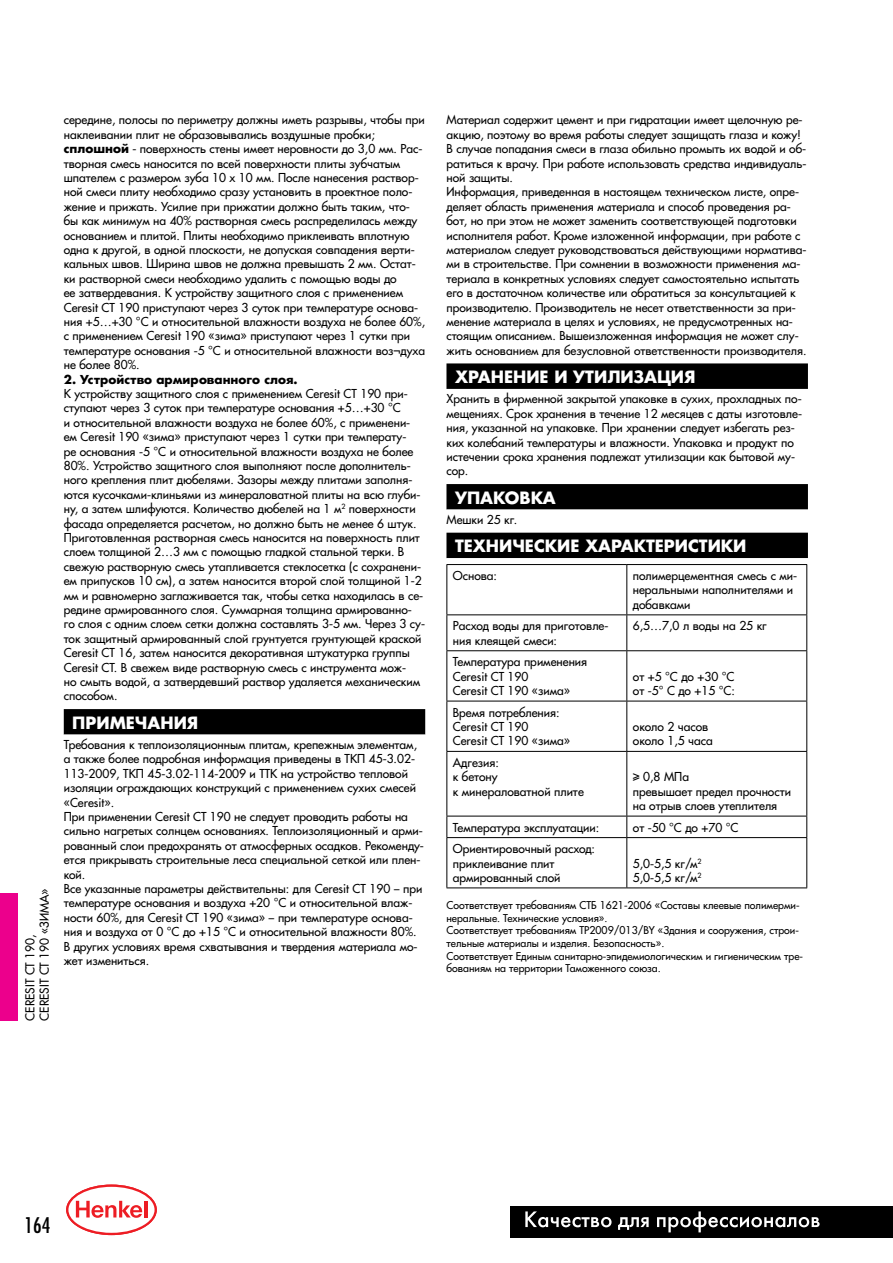
<style>
.page{position:relative;width:893px;height:1263px;background:#fff}
.page>*{position:absolute;margin:0;border:0;box-sizing:border-box;transform-origin:0 0}
.t1{font:21px "Favorit Condensed";color:#000}
.t2{font:700 16.5px "Favorit";color:#fff}
.t3{font:12px/14.4px "Favorit";color:#000}
.t4{font:700 12px "Favorit";color:#000}
.t5{font:10.5px/12.6px "Favorit";color:#000}
.s1{font-weight:700}
</style>
<div class="page">
<div style="left:510px;top:1206px;width:383px;height:31px;background:#000"></div>
<svg style="left:525px;top:1211px;width:87px;height:16px"></svg>
<svg style="left:618px;top:1217px;width:31px;height:13px"></svg>
<svg style="left:657px;top:1211px;width:163px;height:21px"></svg>
<svg style="left:66px;top:1184px;width:91px;height:52px"></svg>
<div style="left:64px;top:709px;width:361px;height:26px;background:#000"></div>
<div style="left:446px;top:363px;width:362px;height:26px;background:#000"></div>
<div style="left:446px;top:484px;width:362px;height:26px;background:#000"></div>
<div style="left:446px;top:533px;width:362px;height:25px;background:#000"></div>
<hr style="left:446px;top:564px;width:181px;height:1px;background:#000">
<hr style="left:446px;top:565px;width:1px;height:49px;background:#000">
<hr style="left:627px;top:564px;width:180px;height:1px;background:#000">
<hr style="left:626px;top:565px;width:1px;height:49px;background:#000">
<hr style="left:806px;top:565px;width:1px;height:49px;background:#000">
<hr style="left:446px;top:614px;width:181px;height:1px;background:#000">
<hr style="left:446px;top:615px;width:1px;height:35px;background:#000">
<hr style="left:627px;top:614px;width:180px;height:1px;background:#000">
<hr style="left:626px;top:615px;width:1px;height:35px;background:#000">
<hr style="left:806px;top:615px;width:1px;height:35px;background:#000">
<hr style="left:446px;top:650px;width:181px;height:1px;background:#000">
<hr style="left:446px;top:651px;width:1px;height:50px;background:#000">
<hr style="left:627px;top:650px;width:180px;height:1px;background:#000">
<hr style="left:626px;top:651px;width:1px;height:50px;background:#000">
<hr style="left:806px;top:651px;width:1px;height:50px;background:#000">
<hr style="left:446px;top:701px;width:181px;height:1px;background:#000">
<hr style="left:446px;top:701px;width:1px;height:50px;background:#000">
<hr style="left:627px;top:701px;width:180px;height:1px;background:#000">
<hr style="left:626px;top:701px;width:1px;height:50px;background:#000">
<hr style="left:806px;top:701px;width:1px;height:50px;background:#000">
<hr style="left:446px;top:751px;width:181px;height:1px;background:#000">
<hr style="left:446px;top:752px;width:1px;height:64px;background:#000">
<hr style="left:627px;top:751px;width:180px;height:1px;background:#000">
<hr style="left:626px;top:752px;width:1px;height:64px;background:#000">
<hr style="left:806px;top:752px;width:1px;height:64px;background:#000">
<hr style="left:446px;top:816px;width:181px;height:1px;background:#000">
<svg style="left:446px;top:816px;width:1px;height:21px"></svg>
<hr style="left:627px;top:816px;width:180px;height:1px;background:#000">
<svg style="left:626px;top:816px;width:1px;height:21px"></svg>
<svg style="left:806px;top:816px;width:1px;height:21px"></svg>
<hr style="left:446px;top:837px;width:181px;height:1px;background:#000">
<hr style="left:446px;top:838px;width:1px;height:49px;background:#000">
<hr style="left:627px;top:837px;width:180px;height:1px;background:#000">
<hr style="left:626px;top:838px;width:1px;height:49px;background:#000">
<hr style="left:806px;top:838px;width:1px;height:49px;background:#000">
<hr style="left:446px;top:887px;width:181px;height:1px;background:#000">
<hr style="left:627px;top:887px;width:180px;height:1px;background:#000">
<div style="left:0;top:893px;width:17px;height:127px;background:#ec008c"></div>
<p class="t3" style="left:23px;top:1020px;width:134px;rotate:-90deg">CERESIT CT 190,<br>CERESIT CT 190 «ЗИМА»</p>
<p class="t3" style="left:64px;top:113px;width:363px">середине, полосы по периметру должны иметь разрывы, чтобы при наклеивании плит не образовывались воздушные пробки; <span class="s1">сплошной</span> - поверхность стены имеет неровности до 3,0 мм. Рас&shy;творная смесь наносится по всей поверхности плиты зубчатым шпателем с размером зуба 10 х 10 мм. После нанесения раствор&shy;ной смеси плиту необходимо сразу установить в проектное поло&shy;жение и прижать. Усилие при прижатии должно быть таким, что&shy;бы как минимум на 40% растворная смесь распределилась между основанием и плитой. Плиты необходимо приклеивать вплотную одна к другой, в одной плоскости, не допуская совпадения верти&shy;кальных швов. Ширина швов не должна превышать 2 мм. Остат&shy;ки растворной смеси необходимо удалить с помощью воды до<br>ее затвердевания. К устройству защитного слоя с применением Ceresit СТ 190 приступают через 3 суток при температуре основа&shy;ния +5…+30 °С и относительной влажности воздуха не более 60%, с применением Ceresit 190 «зима» приступают через 1 сутки при температуре основания -5 °С и относительной влажности воз¬духа не более 80%.</p>
<p class="t4" style="left:64px;top:371px;width:235px">2. Устройство армированного слоя.</p>
<p class="t3" style="left:64px;top:386px;width:363px">К устройству защитного слоя с применением Ceresit СТ 190 при&shy;ступают через 3 суток при температуре основания +5…+30 °С<br>и относительной влажности воздуха не более 60%, с применени&shy;ем Ceresit 190 «зима» приступают через 1 сутки при температу-<br>ре основания -5 °С и относительной влажности воздуха не более 80%. Устройство защитного слоя выполняют после дополнитель&shy;ного крепления плит дюбелями. Зазоры между плитами заполня&shy;ются кусочками-клиньями из минераловатной плиты на всю глуби&shy;ну, а затем шлифуются. Количество дюбелей на 1 м<sup>2</sup> поверхности фасада определяется расчетом, но должно быть не менее 6 штук.<br>Приготовленная растворная смесь наносится на поверхность плит слоем толщиной 2…3 мм с помощью гладкой стальной терки. В свежую растворную смесь утапливается стеклосетка (с сохранени&shy;ем припусков 10 см), а затем наносится второй слой толщиной 1-2 мм и равномерно заглаживается так, чтобы сетка находилась в се&shy;редине армированного слоя. Суммарная толщина армированно&shy;го слоя с одним слоем сетки должна составлять 3-5 мм. Через 3 су&shy;ток защитный армированный слой грунтуется грунтующей краской Ceresit CT 16, затем наносится декоративная штукатурка группы Ceresit CT. В свежем виде растворную смесь с инструмента мож-<br>но смыть водой, а затвердевший раствор удаляется механическим способом.</p>
<h2 class="t2" style="left:72px;top:711px;width:127px">ПРИМЕЧАНИЯ</h2>
<p class="t3" style="left:64px;top:737px;width:362px">Требования к теплоизоляционным плитам, крепежным элементам, а также более подробная информация приведены в ТКП 45-3.02- 113-2009, ТКП 45-3.02-114-2009 и ТТК на устройство тепловой изоляции ограждающих конструкций с применением сухих смесей «Ceresit».<br>При применении Ceresit CT 190 не следует проводить работы на сильно нагретых солнцем основаниях. Теплоизоляционный и арми&shy;рованный слои предохранять от атмосферных осадков. Рекоменду&shy;ется прикрывать строительные леса специальной сеткой или плен&shy;кой.<br>Все указанные параметры действительны: для Ceresit CT 190 – при температуре основания и воздуха +20 °С и относительной влаж&shy;ности 60%, для Ceresit CT 190 «зима» – при температуре основа&shy;ния и воздуха от 0 °С до +15 °С и относительной влажности 80%.<br>В других условиях время схватывания и твердения материала мо&shy;жет измениться.</p>
<p class="t3" style="left:446px;top:113px;width:361px">Материал содержит цемент и при гидратации имеет щелочную ре&shy;акцию, поэтому во время работы следует защищать глаза и кожу!<br>В случае попадания смеси в глаза обильно промыть их водой и об&shy;ратиться к врачу. При работе использовать средства индивидуаль&shy;ной защиты.<br>Информация, приведенная в настоящем техническом листе, опре&shy;деляет область применения материала и способ проведения ра&shy;бот, но при этом не может заменить соответствующей подготовки исполнителя работ. Кроме изложенной информации, при работе с материалом следует руководствоваться действующими норматива&shy;ми в строительстве. При сомнении в возможности применения ма&shy;териала в конкретных условиях следует самостоятельно испытать его в достаточном количестве или обратиться за консультацией к производителю. Производитель не несет ответственности за при&shy;менение материала в целях и условиях, не предусмотренных на&shy;стоящим описанием. Вышеизложенная информация не может слу&shy;жить основанием для безусловной ответственности производителя.</p>
<h2 class="t2" style="left:455px;top:365px;width:242px">ХРАНЕНИЕ И УТИЛИЗАЦИЯ</h2>
<p class="t3" style="left:446px;top:392px;width:357px">Хранить в фирменной закрытой упаковке в сухих, прохладных по&shy;мещениях. Срок хранения в течение 12 месяцев с даты изготовле&shy;ния, указанной на упаковке. При хранении следует избегать рез&shy;ких колебаний температуры и влажности. Упаковка и продукт по истечении срока хранения подлежат утилизации как бытовой му&shy;сор.</p>
<h2 class="t2" style="left:455px;top:486px;width:102px">УПАКОВКА</h2>
<p class="t3" style="left:446px;top:512px;width:72px">Мешки 25 кг.</p>
<h2 class="t2" style="left:455px;top:534px;width:293px">ТЕХНИЧЕСКИЕ ХАРАКТЕРИСТИКИ</h2>
<p class="t3" style="left:453px;top:568px;width:46px">Основа:</p>
<p class="t3" style="left:633px;top:568px;width:166px">полимерцементная смесь с ми&shy;неральными наполнителями и добавками</p>
<p class="t3" style="left:453px;top:619px;width:157px">Расход воды для приготовле&shy;ния клеящей смеси:</p>
<p class="t3" style="left:633px;top:619px;width:135px">6,5…7,0 л воды на 25 кг</p>
<p class="t3" style="left:453px;top:654px;width:136px">Температура применения<br>Ceresit CT 190<br>Ceresit CT 190 «зима»</p>
<p class="t3" style="left:633px;top:669px;width:104px">от +5 °С до +30 °C от -5° С до +15 °C:</p>
<p class="t3" style="left:453px;top:705px;width:119px">Время потребления:<br>Ceresit CT 190<br>Ceresit CT 190 «зима»</p>
<p class="t3" style="left:453px;top:755px;width:132px">Адгезия:<br>к бетону<br>к минераловатной плите</p>
<p class="t3" style="left:633px;top:719px;width:81px">около 2 часов около 1,5 часа</p>
<p class="t3" style="left:633px;top:769px;width:160px">≥ 0,8 МПа<br>превышает предел прочности на отрыв слоев утеплителя</p>
<p class="t3" style="left:453px;top:820px;width:148px">Температура эксплуатации:</p>
<p class="t3" style="left:633px;top:820px;width:107px">от -50 °С до +70 °С</p>
<p class="t3" style="left:453px;top:841px;width:144px">Ориентировочный расход: приклеивание плит армированный слой</p>
<p class="t3" style="left:633px;top:856px;width:70px">5,0-5,5 кг/м<sup>2<br></sup>5,0-5,5 кг/м<sup>2</sup></p>
<p class="t5" style="left:446px;top:899px;width:358px">Соответствует требованиям СТБ 1621-2006 «Составы клеевые полимерми&shy;неральные. Технические условия».<br>Соответствует требованиям ТР2009/013/BY «Здания и сооружения, строи&shy;тельные материалы и изделия. Безопасность».<br>Соответствует Единым санитарно-эпидемиологическим и гигиеническим тре&shy;бованиям на территории Таможенного союза.</p>
<h1 class="t1" style="left:25px;top:1212px;width:27px">164</h1>
</div>
